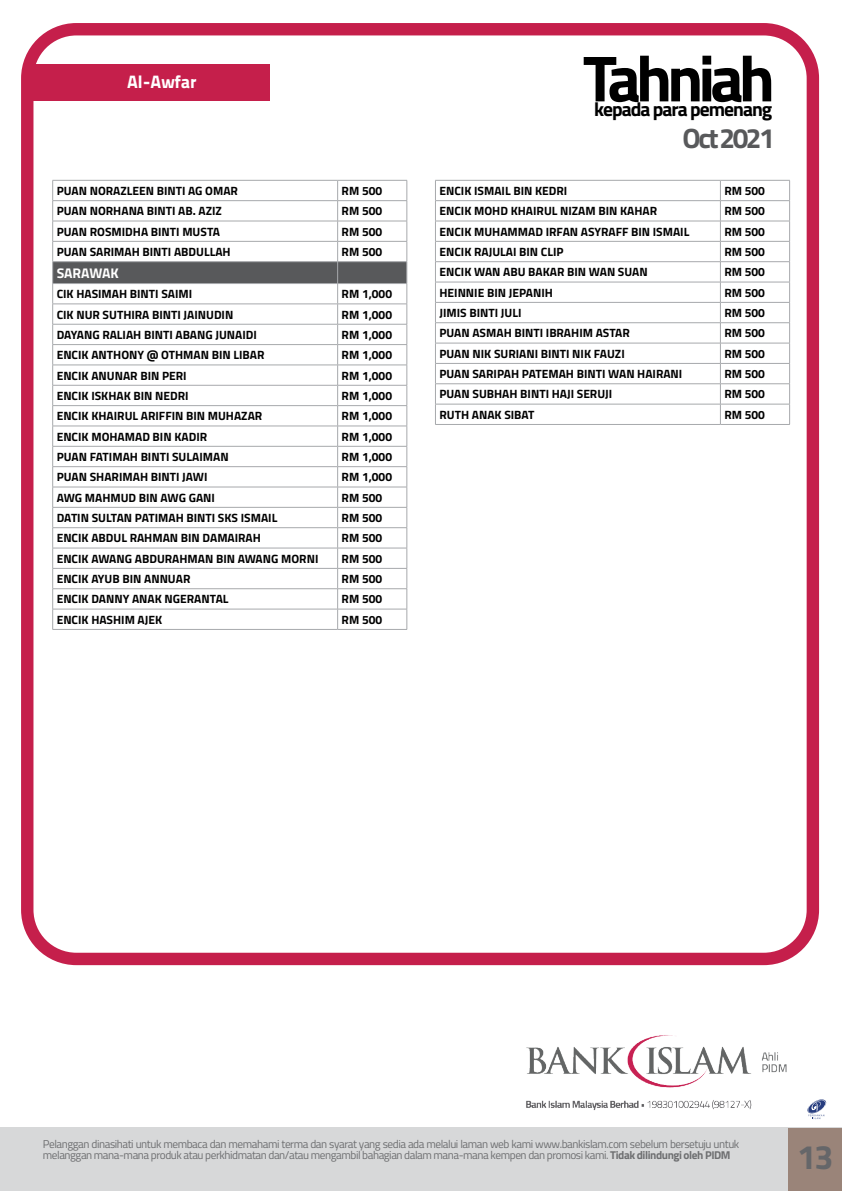
<style>
.page{position:relative;width:842px;height:1191px;background:#fff}
.page>*{position:absolute;margin:0;border:0;box-sizing:border-box;transform-origin:0 0}
.t1{font:700 65.3px "Titillium";letter-spacing:-.075em;color:#000}
.t2{font:700 34px "Titillium";color:#656669}
.t3{font:700 28px "Titillium";letter-spacing:-.09em;color:#58595b}
.t4{font:700 19.5px "Titillium";letter-spacing:-.05em;color:#000}
.t5{font:17.9px "Titillium Text 25 L 999 wt";color:#fff}
.t6{font:700 14px "Titillium";letter-spacing:-.01em;color:#fff}
.t7{font:700 12px "Titillium";color:#000}
.t8{font:11.3px/11.3px "Titillium";letter-spacing:-.04em;color:#6e6f71}
.s1{font-weight:700}
</style>
<div class="page">
<div style="left:29px;top:64px;width:241px;height:37px;background:#c51f4b"></div>
<div style="left:21px;top:23px;width:798px;height:942px;border:12px solid #c51f4b;border-radius:49px"></div>
<div style="left:0;top:1127px;width:842px;height:64px;background:#d7d8d9"></div>
<svg style="left:807px;top:1099px;width:19px;height:20px"></svg>
<div style="left:788px;top:1127px;width:54px;height:64px;background:#9a8479"></div>
<img style="left:526px;top:1035px;width:261px;height:76px">
<svg style="left:52px;top:180px;width:356px;height:449px"></svg>
<hr style="left:52px;top:629px;width:286px;height:1px;background:#a7a9ac">
<hr style="left:338px;top:629px;width:69px;height:1px;background:#a7a9ac">
<hr style="left:435px;top:180px;width:285px;height:1px;background:#a7a9ac">
<hr style="left:720px;top:180px;width:70px;height:1px;background:#a7a9ac">
<hr style="left:435px;top:200px;width:285px;height:1px;background:#a7a9ac">
<hr style="left:720px;top:200px;width:70px;height:1px;background:#a7a9ac">
<hr style="left:435px;top:221px;width:285px;height:1px;background:#a7a9ac">
<hr style="left:720px;top:221px;width:70px;height:1px;background:#a7a9ac">
<hr style="left:435px;top:241px;width:285px;height:1px;background:#a7a9ac">
<hr style="left:720px;top:241px;width:70px;height:1px;background:#a7a9ac">
<hr style="left:435px;top:261px;width:285px;height:1px;background:#a7a9ac">
<hr style="left:720px;top:261px;width:70px;height:1px;background:#a7a9ac">
<hr style="left:435px;top:282px;width:285px;height:1px;background:#a7a9ac">
<hr style="left:720px;top:282px;width:70px;height:1px;background:#a7a9ac">
<hr style="left:435px;top:302px;width:285px;height:1px;background:#a7a9ac">
<hr style="left:720px;top:302px;width:70px;height:1px;background:#a7a9ac">
<hr style="left:435px;top:322px;width:285px;height:1px;background:#a7a9ac">
<hr style="left:720px;top:322px;width:70px;height:1px;background:#a7a9ac">
<hr style="left:435px;top:343px;width:285px;height:1px;background:#a7a9ac">
<hr style="left:720px;top:343px;width:70px;height:1px;background:#a7a9ac">
<hr style="left:435px;top:363px;width:285px;height:1px;background:#a7a9ac">
<hr style="left:720px;top:363px;width:70px;height:1px;background:#a7a9ac">
<hr style="left:435px;top:383px;width:285px;height:1px;background:#a7a9ac">
<hr style="left:720px;top:383px;width:70px;height:1px;background:#a7a9ac">
<hr style="left:435px;top:404px;width:285px;height:1px;background:#a7a9ac">
<svg style="left:435px;top:180px;width:1px;height:244px"></svg>
<hr style="left:720px;top:404px;width:70px;height:1px;background:#a7a9ac">
<svg style="left:720px;top:180px;width:1px;height:244px"></svg>
<svg style="left:789px;top:180px;width:1px;height:244px"></svg>
<hr style="left:435px;top:424px;width:285px;height:1px;background:#a7a9ac">
<hr style="left:720px;top:424px;width:70px;height:1px;background:#a7a9ac">
<h3 class="t5" style="left:127px;top:68px;width:71px">Al-Awfar</h3>
<p class="t7" style="left:57px;top:182px;width:183px">PUAN NORAZLEEN BINTI AG OMAR</p>
<p class="t7" style="left:342px;top:182px;width:42px">RM 500</p>
<p class="t7" style="left:57px;top:202px;width:167px">PUAN NORHANA BINTI AB. AZIZ</p>
<p class="t7" style="left:342px;top:202px;width:42px">RM 500</p>
<p class="t7" style="left:57px;top:222px;width:165px">PUAN ROSMIDHA BINTI MUSTA</p>
<p class="t7" style="left:342px;top:222px;width:42px">RM 500</p>
<p class="t7" style="left:57px;top:243px;width:176px">PUAN SARIMAH BINTI ABDULLAH</p>
<p class="t7" style="left:342px;top:243px;width:42px">RM 500</p>
<p class="t6" style="left:57px;top:262px;width:64px">SARAWAK</p>
<p class="t7" style="left:57px;top:285px;width:137px">CIK HASIMAH BINTI SAIMI</p>
<p class="t7" style="left:342px;top:285px;width:52px">RM 1,000</p>
<p class="t7" style="left:57px;top:305px;width:178px">CIK NUR SUTHIRA BINTI JAINUDIN</p>
<p class="t7" style="left:342px;top:305px;width:52px">RM 1,000</p>
<p class="t7" style="left:57px;top:325px;width:202px">DAYANG RALIAH BINTI ABANG JUNAIDI</p>
<p class="t7" style="left:342px;top:325px;width:52px">RM 1,000</p>
<p class="t7" style="left:57px;top:346px;width:209px">ENCIK ANTHONY @ OTHMAN BIN LIBAR</p>
<p class="t7" style="left:342px;top:346px;width:52px">RM 1,000</p>
<p class="t7" style="left:57px;top:366px;width:131px">ENCIK ANUNAR BIN PERI</p>
<p class="t7" style="left:342px;top:366px;width:52px">RM 1,000</p>
<p class="t7" style="left:57px;top:386px;width:134px">ENCIK ISKHAK BIN NEDRI</p>
<p class="t7" style="left:342px;top:386px;width:52px">RM 1,000</p>
<p class="t7" style="left:57px;top:407px;width:207px">ENCIK KHAIRUL ARIFFIN BIN MUHAZAR</p>
<p class="t7" style="left:342px;top:407px;width:52px">RM 1,000</p>
<p class="t7" style="left:57px;top:427px;width:152px">ENCIK MOHAMAD BIN KADIR</p>
<p class="t7" style="left:342px;top:427px;width:52px">RM 1,000</p>
<p class="t7" style="left:57px;top:447px;width:173px">PUAN FATIMAH BINTI SULAIMAN</p>
<p class="t7" style="left:342px;top:447px;width:52px">RM 1,000</p>
<p class="t7" style="left:57px;top:468px;width:152px">PUAN SHARIMAH BINTI JAWI</p>
<p class="t7" style="left:342px;top:468px;width:52px">RM 1,000</p>
<p class="t7" style="left:57px;top:488px;width:160px">AWG MAHMUD BIN AWG GANI</p>
<p class="t7" style="left:342px;top:488px;width:42px">RM 500</p>
<p class="t7" style="left:57px;top:508px;width:222px">DATIN SULTAN PATIMAH BINTI SKS ISMAIL</p>
<p class="t7" style="left:342px;top:508px;width:42px">RM 500</p>
<p class="t7" style="left:57px;top:529px;width:206px">ENCIK ABDUL RAHMAN BIN DAMAIRAH</p>
<p class="t7" style="left:342px;top:529px;width:42px">RM 500</p>
<p class="t7" style="left:57px;top:549px;width:263px">ENCIK AWANG ABDURAHMAN BIN AWANG MORNI</p>
<p class="t7" style="left:342px;top:549px;width:42px">RM 500</p>
<p class="t7" style="left:57px;top:570px;width:135px">ENCIK AYUB BIN ANNUAR</p>
<p class="t7" style="left:342px;top:570px;width:42px">RM 500</p>
<p class="t7" style="left:57px;top:590px;width:173px">ENCIK DANNY ANAK NGERANTAL</p>
<p class="t7" style="left:342px;top:590px;width:42px">RM 500</p>
<p class="t7" style="left:57px;top:610px;width:107px">ENCIK HASHIM AJEK</p>
<p class="t7" style="left:342px;top:610px;width:42px">RM 500</p>
<h1 class="t1" style="left:583px;top:29px;width:194px">Tahniah</h1>
<h3 class="t4" style="left:594px;top:95px;width:180px">kepada para pemenang</h3>
<h3 class="t3" style="left:683px;top:117px;width:94px">Oct 2021</h3>
<p class="t7" style="left:439px;top:182px;width:129px">ENCIK ISMAIL BIN KEDRI</p>
<p class="t7" style="left:724px;top:182px;width:42px">RM 500</p>
<p class="t7" style="left:439px;top:202px;width:219px">ENCIK MOHD KHAIRUL NIZAM BIN KAHAR</p>
<p class="t7" style="left:724px;top:202px;width:42px">RM 500</p>
<p class="t7" style="left:439px;top:222px;width:251px">ENCIK MUHAMMAD IRFAN ASYRAFF BIN ISMAIL</p>
<p class="t7" style="left:724px;top:222px;width:42px">RM 500</p>
<p class="t7" style="left:439px;top:243px;width:126px">ENCIK RAJULAI BIN CLIP</p>
<p class="t7" style="left:724px;top:243px;width:42px">RM 500</p>
<p class="t7" style="left:439px;top:263px;width:210px">ENCIK WAN ABU BAKAR BIN WAN SUAN</p>
<p class="t7" style="left:724px;top:263px;width:42px">RM 500</p>
<p class="t7" style="left:439px;top:283px;width:115px">HEINNIE BIN JEPANIH</p>
<p class="t7" style="left:724px;top:283px;width:42px">RM 500</p>
<p class="t7" style="left:439px;top:304px;width:83px">JIMIS BINTI JULI</p>
<p class="t7" style="left:724px;top:304px;width:42px">RM 500</p>
<p class="t7" style="left:439px;top:324px;width:192px">PUAN ASMAH BINTI IBRAHIM ASTAR</p>
<p class="t7" style="left:724px;top:324px;width:42px">RM 500</p>
<p class="t7" style="left:439px;top:344px;width:187px">PUAN NIK SURIANI BINTI NIK FAUZI</p>
<p class="t7" style="left:724px;top:344px;width:42px">RM 500</p>
<p class="t7" style="left:439px;top:365px;width:244px">PUAN SARIPAH PATEMAH BINTI WAN HAIRANI</p>
<p class="t7" style="left:724px;top:365px;width:42px">RM 500</p>
<p class="t7" style="left:439px;top:385px;width:174px">PUAN SUBHAH BINTI HAJI SERUJI</p>
<p class="t7" style="left:724px;top:385px;width:42px">RM 500</p>
<p class="t7" style="left:439px;top:405px;width:97px">RUTH ANAK SIBAT</p>
<p class="t7" style="left:724px;top:405px;width:42px">RM 500</p>
<p class="t8" style="left:43px;top:1137px;width:698px">Pelanggan dinasihati untuk membaca dan memahami terma dan syarat yang sedia ada melalui laman web kami www.bankislam.com sebelum bersetuju untuk melanggan mana-mana produk atau perkhidmatan dan/atau mengambil bahagian dalam mana-mana kempen dan promosi kami. <span class="s1">Tidak dilindungi oleh PIDM</span></p>
<h2 class="t2" style="left:797px;top:1131px;width:38px">13</h2>
</div>
